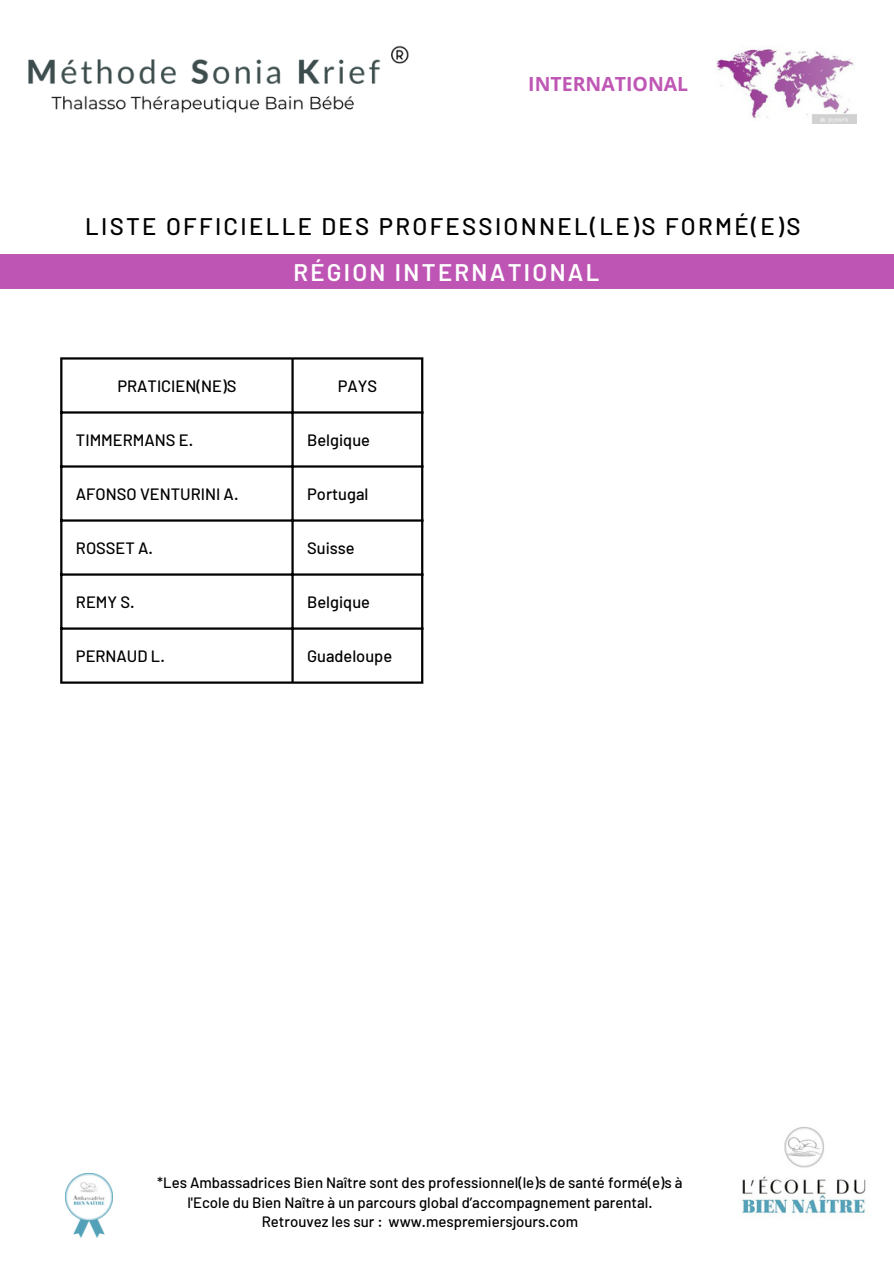
<style>
.page{position:relative;width:894px;height:1264px;background:#fff}
.page>*{position:absolute;margin:0;border:0;box-sizing:border-box;transform-origin:0 0}
.t1{font:500 24px/46.2px "Barlow";letter-spacing:.095em;color:#010000;text-align:center}
.t2{font:700 19.5px "Open Sans";color:#bf58b5}
.t3{font:500 16.5px "Barlow";color:#000}
.t4{font:500 15px/19.2px "Barlow";color:#000;text-align:center}
.s1{font-weight:600;color:#fff}
</style>
<div class="page">
<img style="left:740px;top:1127px;width:126px;height:87px">
<img style="left:716px;top:47px;width:140px;height:77px">
<hr style="left:60px;top:359px;width:2px;height:322px;background:#000">
<hr style="left:291px;top:359px;width:2px;height:322px;background:#000">
<hr style="left:421px;top:359px;width:2px;height:322px;background:#000">
<hr style="left:60px;top:357px;width:363px;height:2px;background:#000">
<hr style="left:60px;top:411px;width:363px;height:2px;background:#000">
<hr style="left:60px;top:465px;width:363px;height:2px;background:#000">
<hr style="left:60px;top:519px;width:363px;height:2px;background:#000">
<hr style="left:60px;top:573px;width:363px;height:2px;background:#000">
<hr style="left:60px;top:627px;width:363px;height:2px;background:#000">
<hr style="left:60px;top:681px;width:363px;height:2px;background:#000">
<img style="left:28px;top:46px;width:381px;height:67px">
<div style="left:0;top:255px;width:893px;height:34px;background:#be55b4"></div>
<img style="left:66px;top:1173px;width:47px;height:64px">
<p class="t2" style="left:528px;top:70px;width:161px">INTERNATIONAL</p>
<p class="t1" style="left:85px;top:202px;width:716px">LISTE OFFICIELLE DES PROFESSIONNEL(LE)S FORMÉ(E)S<br><span class="s1">RÉGION INTERNATIONAL</span></p>
<h1 class="t3" style="left:117px;top:376px;width:120px">PRATICIEN(NE)S</h1>
<p class="t3" style="left:337px;top:376px;width:41px">PAYS</p>
<p class="t3" style="left:76px;top:430px;width:119px">TIMMERMANS E.</p>
<p class="t3" style="left:307px;top:430px;width:64px">Belgique</p>
<p class="t3" style="left:76px;top:484px;width:164px">AFONSO VENTURINI A.</p>
<p class="t3" style="left:307px;top:484px;width:63px">Portugal</p>
<p class="t3" style="left:76px;top:538px;width:78px">ROSSET A.</p>
<p class="t3" style="left:307px;top:538px;width:49px">Suisse</p>
<p class="t3" style="left:76px;top:592px;width:60px">REMY S.</p>
<p class="t3" style="left:307px;top:592px;width:64px">Belgique</p>
<p class="t3" style="left:76px;top:646px;width:90px">PERNAUD L.</p>
<p class="t3" style="left:307px;top:646px;width:86px">Guadeloupe</p>
<p class="t4" style="left:157px;top:1172px;width:526px">*Les Ambassadrices Bien Naître sont des professionnel(le)s de santé formé(e)s à l'Ecole du Bien Naître à un parcours global d’accompagnement parental.</p>
<p class="t4" style="left:262px;top:1211px;width:318px">Retrouvez les sur : www.mespremiersjours.com</p>
</div>
